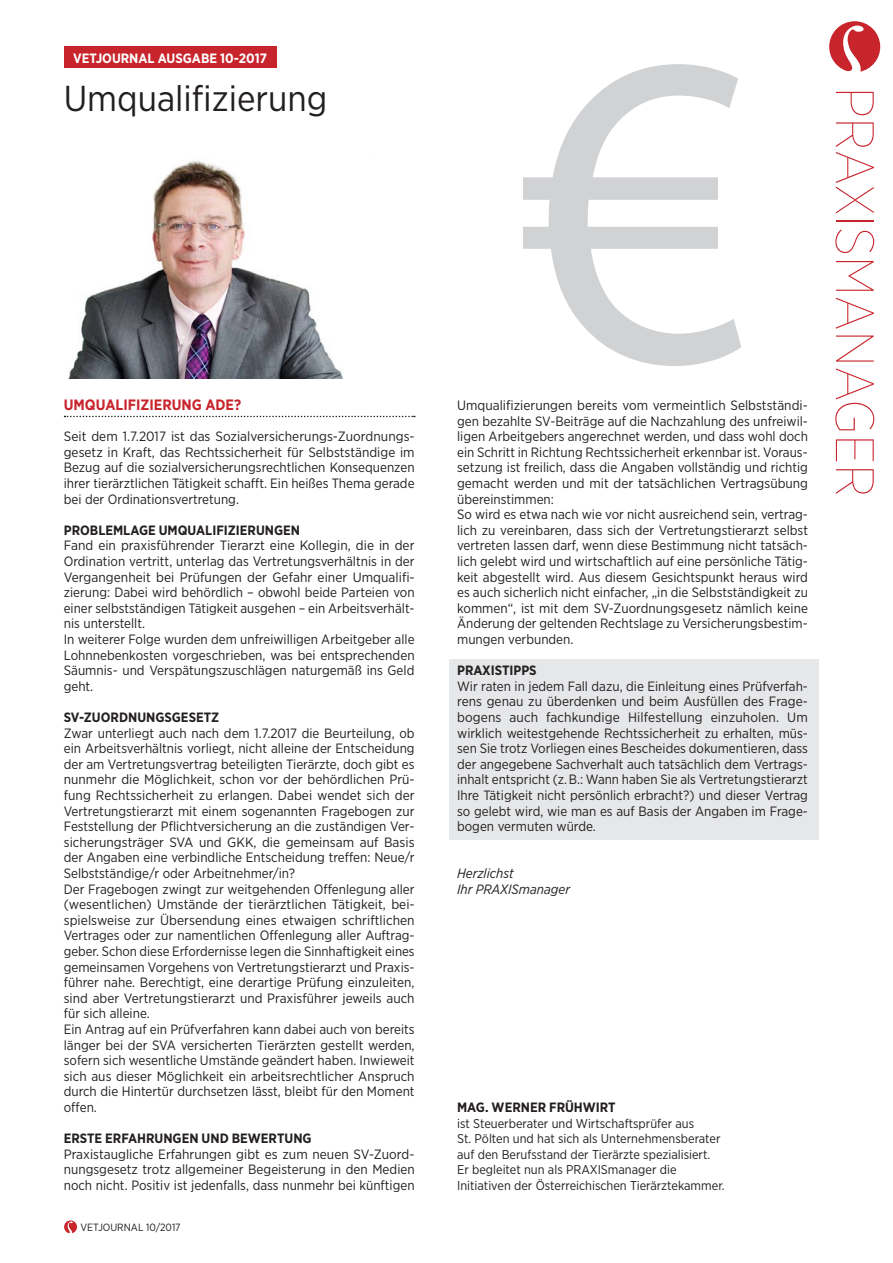
<style>
.page{position:relative;width:893px;height:1263px;background:#fff}
.page>*{position:absolute;margin:0;border:0;box-sizing:border-box;transform-origin:0 0}
.t1{font:100 54px "Gotham Narrow";color:#c8242b}
.HEADLINEMITTEL{font:36px "Gotham Narrow";color:#231f20}
.t2{font:700 15px "Gotham Narrow";color:#c8242b}
.lauftext_ohne_Einzug{font:13.5px/15.6px "Gotham Narrow";color:#231f20;text-align:justify}
.lauftext_ohne_Einzug-2{font:700 13.5px "Gotham Narrow";color:#231f20}
.lauftext_ohne_Einzug-3{font:italic 13.5px "Gotham Narrow";color:#231f20}
.t3{font:700 13.5px "Gotham Narrow";color:#fff}
.lauftext_ohne_Einzug-4{font:12.75px/15.6px "Gotham Narrow";color:#231f20}
.t4{font:10.5px "Gotham Narrow";color:#231f20}
</style>
<div class="page">
<svg style="left:64px;top:1220px;width:13px;height:13px"></svg>
<div style="left:449px;top:659px;width:370px;height:180px;background:#e6e7e9"></div>
<svg style="left:829px;top:21px;width:51px;height:51px"></svg>
<svg style="left:65px;top:416px;width:350px;height:1px"></svg>
<img style="left:68px;top:160px;width:275px;height:218px">
<div style="left:64px;top:47px;width:212px;height:21px;background:#c8242b"></div>
<svg style="left:523px;top:64px;width:218px;height:302px"></svg>
<p class="t3" style="left:73px;top:49px;width:195px">VETJOURNAL AUSGABE 10-2017</p>
<p class="HEADLINEMITTEL" style="left:64px;top:76px;width:265px">Umqualifizierung</p>
<p class="t2" style="left:64px;top:395px;width:179px">UMQUALIFIZIERUNG ADE?</p>
<p class="lauftext_ohne_Einzug" style="left:64px;top:428px;width:352px">Seit dem 1.7.2017 ist das Sozialversicherungs-Zuordnungs&shy;gesetz in Kraft, das Rechtssicherheit für Selbstständige im Bezug auf die sozialversicherungsrechtlichen Konsequenzen ihrer tierärztlichen Tätigkeit schafft. Ein heißes Thema gerade bei der Ordinationsvertretung.</p>
<p class="lauftext_ohne_Einzug-2" style="left:64px;top:521px;width:238px">PROBLEMLAGE UMQUALIFIZIERUNGEN</p>
<p class="lauftext_ohne_Einzug" style="left:64px;top:537px;width:352px">Fand ein praxisführender Tierarzt eine Kollegin, die in der Ordination vertritt, unterlag das Vertretungsverhältnis in der Vergangenheit bei Prüfungen der Gefahr einer Umqualifi&shy;zierung: Dabei wird behördlich – obwohl beide Parteien von einer selbstständigen Tätigkeit ausgehen – ein Arbeitsverhält&shy;nis unterstellt.</p>
<p class="lauftext_ohne_Einzug" style="left:64px;top:631px;width:352px">In weiterer Folge wurden dem unfreiwilligen Arbeitgeber alle Lohnnebenkosten vorgeschrieben, was bei entsprechenden Säumnis- und Verspätungszuschlägen naturgemäß ins Geld geht.</p>
<p class="lauftext_ohne_Einzug-2" style="left:64px;top:708px;width:157px">SV-ZUORDNUNGSGESETZ</p>
<p class="lauftext_ohne_Einzug" style="left:64px;top:725px;width:352px">Zwar unterliegt auch nach dem 1.7.2017 die Beurteilung, ob ein Arbeitsverhältnis vorliegt, nicht alleine der Entscheidung der am Vertretungsvertrag beteiligten Tierärzte, doch gibt es nunmehr die Möglichkeit, schon vor der behördlichen Prü&shy;fung Rechtssicherheit zu erlangen. Dabei wendet sich der Vertretungstierarzt mit einem sogenannten Fragebogen zur Feststellung der Pflichtversicherung an die zuständigen Ver&shy;sicherungsträger SVA und GKK, die gemeinsam auf Basis der Angaben eine verbindliche Entscheidung treffen: Neue/r Selbstständige/r oder Arbeitnehmer/in?</p>
<p class="lauftext_ohne_Einzug" style="left:64px;top:881px;width:352px">Der Fragebogen zwingt zur weitgehenden Offenlegung aller (wesentlichen) Umstände der tierärztlichen Tätigkeit, bei&shy;spielsweise zur Übersendung eines etwaigen schriftlichen Vertrages oder zur namentlichen Offenlegung aller Auftrag&shy;geber. Schon diese Erfordernisse legen die Sinnhaftigkeit eines gemeinsamen Vorgehens von Vertretungstierarzt und Praxis&shy;führer nahe. Berechtigt, eine derartige Prüfung einzuleiten, sind aber Vertretungstierarzt und Praxisführer jeweils auch für sich alleine.</p>
<p class="lauftext_ohne_Einzug" style="left:64px;top:1021px;width:352px">Ein Antrag auf ein Prüfverfahren kann dabei auch von bereits länger bei der SVA versicherten Tierärzten gestellt werden, sofern sich wesentliche Umstände geändert haben. Inwieweit sich aus dieser Möglichkeit ein arbeitsrechtlicher Anspruch durch die Hintertür durchsetzen lässt, bleibt für den Moment offen.</p>
<p class="lauftext_ohne_Einzug-2" style="left:64px;top:1130px;width:249px">ERSTE ERFAHRUNGEN UND BEWERTUNG</p>
<p class="lauftext_ohne_Einzug" style="left:64px;top:1146px;width:352px">Praxistaugliche Erfahrungen gibt es zum neuen SV-Zuord&shy;nungsgesetz trotz allgemeiner Begeisterung in den Medien noch nicht. Positiv ist jedenfalls, dass nunmehr bei künftigen</p>
<p class="t4" style="left:81px;top:1221px;width:102px">VETJOURNAL 10/2017</p>
<p class="lauftext_ohne_Einzug" style="left:457px;top:397px;width:352px">Umqualifizierungen bereits vom vermeintlich Selbstständi&shy;gen bezahlte SV-Beiträge auf die Nachzahlung des unfreiwil&shy;ligen Arbeitgebers angerechnet werden, und dass wohl doch ein Schritt in Richtung Rechtssicherheit erkennbar ist. Voraus&shy;setzung ist freilich, dass die Angaben vollständig und richtig gemacht werden und mit der tatsächlichen Vertragsübung übereinstimmen:</p>
<p class="lauftext_ohne_Einzug" style="left:457px;top:506px;width:352px">So wird es etwa nach wie vor nicht ausreichend sein, vertrag&shy;lich zu vereinbaren, dass sich der Vertretungstierarzt selbst vertreten lassen darf, wenn diese Bestimmung nicht tatsäch&shy;lich gelebt wird und wirtschaftlich auf eine persönliche Tätig&shy;keit abgestellt wird. Aus diesem Gesichtspunkt heraus wird es auch sicherlich nicht einfacher, „in die Selbstständigkeit zu kommen“, ist mit dem SV-Zuordnungsgesetz nämlich keine Änderung der geltenden Rechtslage zu Versicherungsbestim&shy;mungen verbunden.</p>
<p class="lauftext_ohne_Einzug-2" style="left:457px;top:662px;width:81px">PRAXISTIPPS</p>
<p class="lauftext_ohne_Einzug" style="left:457px;top:678px;width:352px;text-align:left">Wir raten in jedem Fall dazu, die Einleitung eines Prüfverfah&shy;rens genau zu überdenken und beim Ausfüllen des Frage&shy;bogens auch fachkundige Hilfestellung einzuholen. Um wirklich weitestgehende Rechtssicherheit zu erhalten, müs&shy;sen Sie trotz Vorliegen eines Bescheides dokumentieren, dass der angegebene Sachverhalt auch tatsächlich dem Vertrags&shy;inhalt entspricht (z. B.: Wann haben Sie als Vertretungstierarzt Ihre Tätigkeit nicht persönlich erbracht?) und dieser Vertrag so gelebt wird, wie man es auf Basis der Angaben im Frage&shy;bogen vermuten würde.</p>
<p class="lauftext_ohne_Einzug-3" style="left:457px;top:865px;width:58px">Herzlichst</p>
<p class="lauftext_ohne_Einzug-3" style="left:457px;top:880px;width:114px">Ihr PRAXISmanager</p>
<p class="t1" style="left:887px;top:87px;width:412px;rotate:90deg">PRAXISMANAGER</p>
<p class="lauftext_ohne_Einzug-2" style="left:457px;top:1098px;width:160px">MAG. WERNER FRÜHWIRT</p>
<p class="lauftext_ohne_Einzug-4" style="left:457px;top:1115px;width:269px">ist Steuerberater und Wirtschaftsprüfer aus<br>St. Pölten und hat sich als Unternehmensberater auf den Berufsstand der Tierärzte spezialisiert.<br>Er begleitet nun als PRAXISmanager die Initiativen der Österreichischen Tierärztekammer.</p>
</div>
